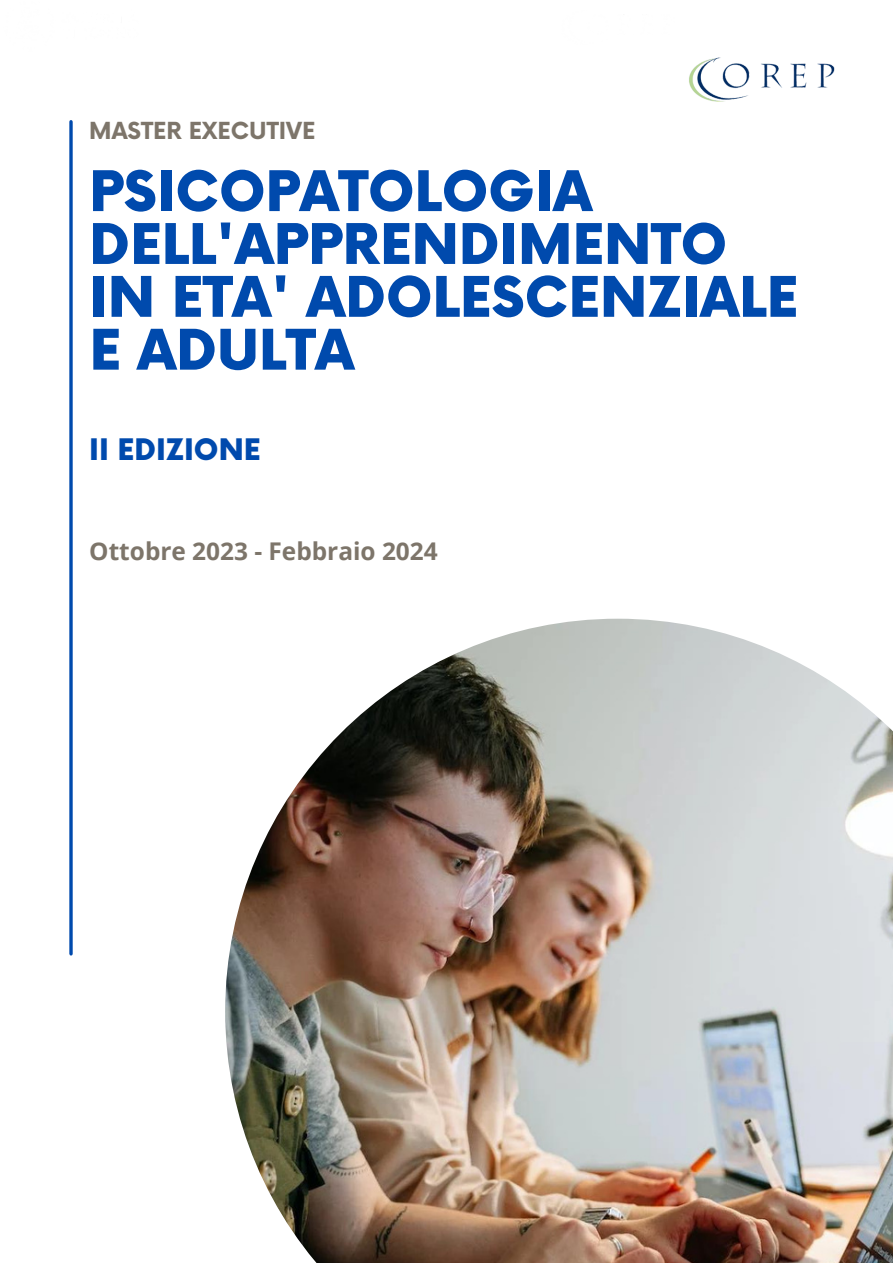
<style>
.page{position:relative;width:893px;height:1264px;background:#fff}
.page>*{position:absolute;margin:0;border:0;box-sizing:border-box;transform-origin:0 0}
.t1{font:900 54.45px/52.8px "Now";color:#004aad}
.t2{font:900 28.95px "Now";color:#004aad}
.t3{font:700 24.45px "Open Sans";color:#7d756a}
.t4{font:700 22.95px "Now";color:#7d756a}
</style>
<div class="page">
<svg style="left:69px;top:122px;width:4px;height:831px;background:#2766b9"></svg>
<img style="left:225px;top:618px;width:667px;height:644px">
<img style="left:689px;top:57px;width:146px;height:45px">
<p class="t4" style="left:89px;top:118px;width:228px">MASTER EXECUTIVE</p>
<p class="t1" style="left:89px;top:168px;width:710px">PSICOPATOLOGIA<br>DELL'APPRENDIMENTO<br>IN ETA' ADOLESCENZIALE<br>E ADULTA</p>
<p class="t2" style="left:89px;top:434px;width:173px">II EDIZIONE</p>
<p class="t3" style="left:89px;top:533px;width:350px">Ottobre 2023 - Febbraio 2024</p>
</div>
